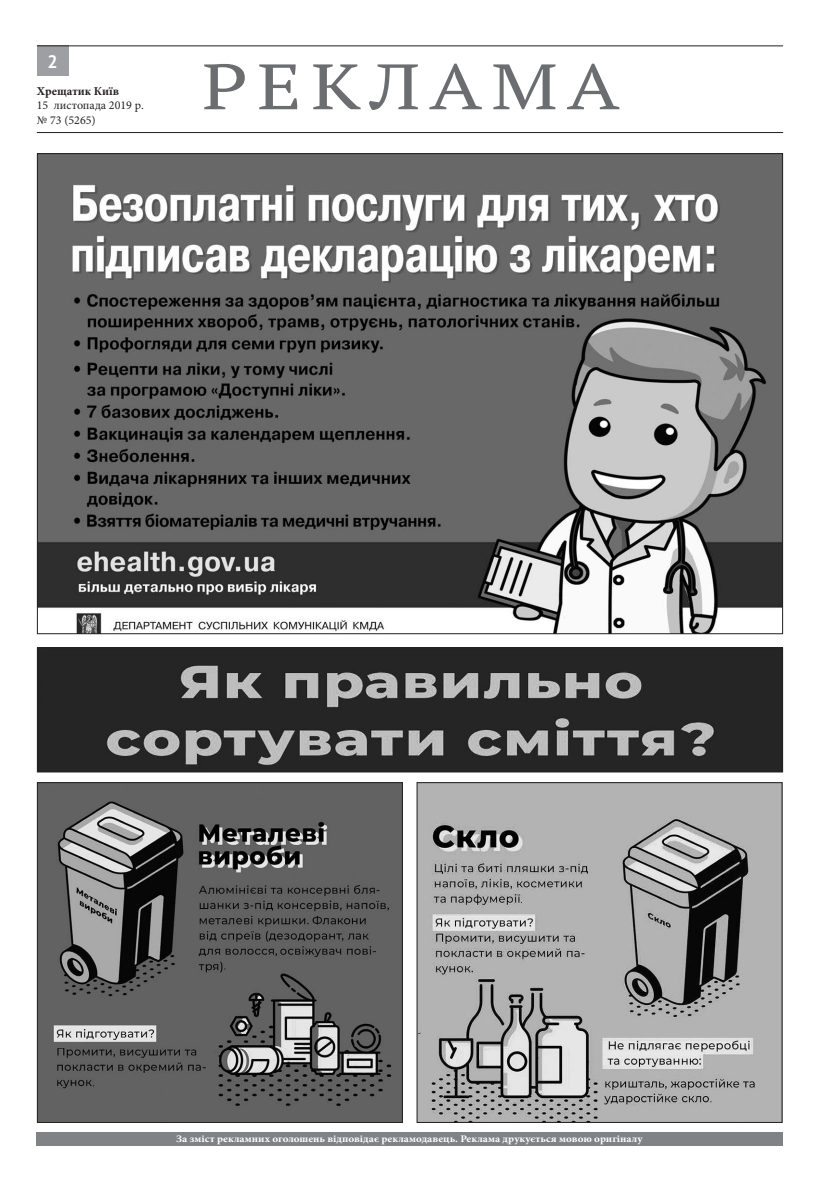
<style>
.page{position:relative;width:820px;height:1191px;background:#fff}
.page>*{position:absolute;margin:0;border:0;box-sizing:border-box;transform-origin:0 0}
.t1{font:64px "PT Serif";letter-spacing:.12em;color:#6c6d70;scale:1.2 1}
.t2{font:700 18px "PT Sans";color:#fff}
.t3{font:12px/14.4px "Minion Pro";color:#231f20}
.t4{font:700 12px "Minion Pro";color:#231f20}
.t5{font:700 10px "Minion Pro";color:#fff;scale:1.1 1}
</style>
<div class="page">
<div style="left:37px;top:45px;width:31px;height:31px;background:#9d9fa2"></div>
<hr style="left:37px;top:45px;width:745px;height:1px;background:#231f20">
<hr style="left:37px;top:132px;width:745px;height:1px;background:#231f20">
<img style="left:39px;top:649px;width:741px;height:121px">
<div style="left:37px;top:647px;width:745px;height:125px;border:1px solid #231f20"></div>
<img style="left:39px;top:784px;width:362px;height:337px">
<div style="left:37px;top:782px;width:366px;height:341px;border:1px solid #231f20"></div>
<img style="left:39px;top:155px;width:741px;height:477px">
<img style="left:418px;top:784px;width:362px;height:337px">
<div style="left:416px;top:782px;width:366px;height:341px;border:1px solid #231f20"></div>
<div style="left:36px;top:1131px;width:746px;height:14px;background:#808285"></div>
<h2 class="t2" style="left:47px;top:49px;width:12px">2</h2>
<p class="t4" style="left:37px;top:82px;width:84px">Хрещатик Київ</p>
<p class="t3" style="left:37px;top:98px;width:108px">15 листопада 2019 р. № 73 (5265)</p>
<h1 class="t1" style="left:202px;top:45px;width:349px">РЕКЛАМА</h1>
<p class="t5" style="left:176px;top:1132px;width:425px">За зміст рекламних оголошень відповідає рекламодавець. Реклама друкується мовою оригіналу</p>
</div>
